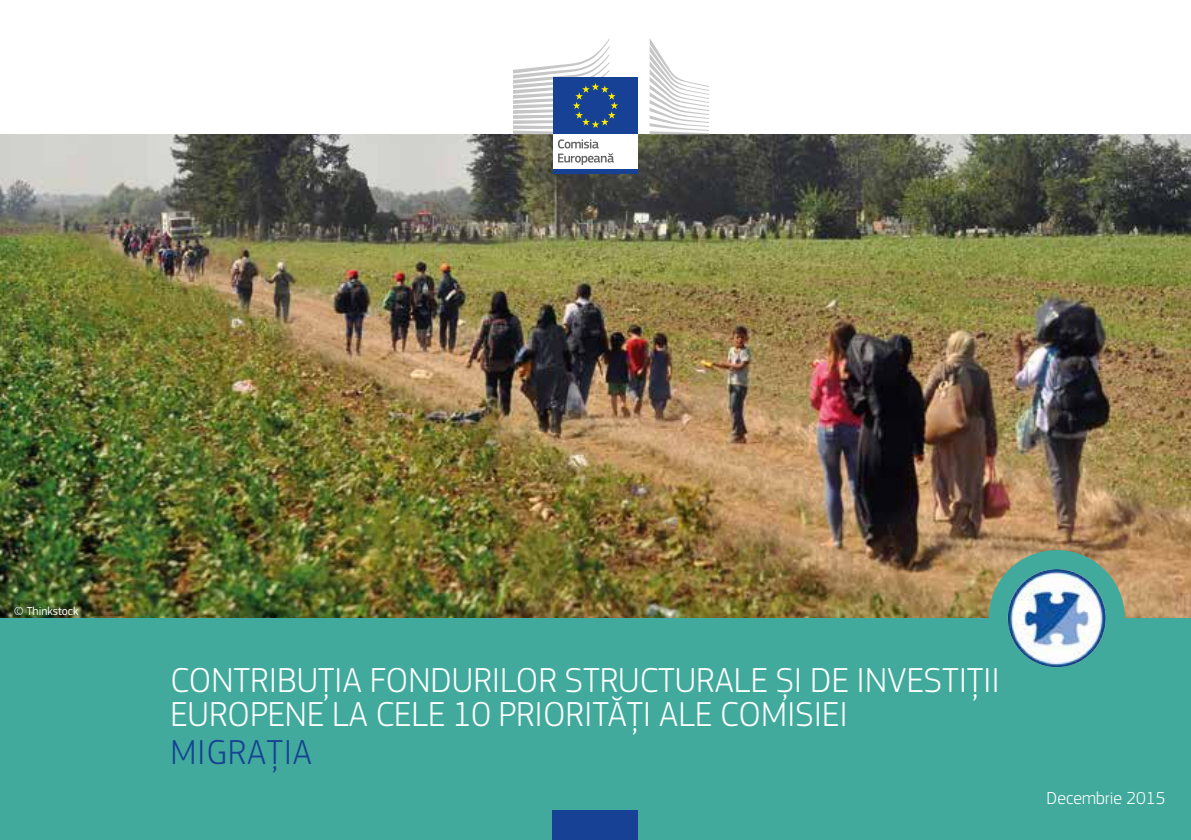
<style>
.page{position:relative;width:1191px;height:840px;background:#fff}
.page>*{position:absolute;margin:0;border:0;box-sizing:border-box;transform-origin:0 0}
.t1{font:300 36px/34px "EC Square Sans Pro";color:#fff}
.t2{font:300 36px "EC Square Sans Pro";letter-spacing:.02em;color:#164194}
.t3{font:300 18px "EC Square Sans Pro";color:#fff}
.t4{font:12px "EC Square Sans Pro";color:#fff}
</style>
<div class="page">
<img style="left:0;top:134px;width:1191px;height:483px">
<div style="left:0;top:617px;width:1191px;height:222px;background:#41aa9c"></div>
<div style="left:988px;top:549px;width:136px;height:137px;background:#41aa9c;border-radius:50%"></div>
<img style="left:1007px;top:568px;width:98px;height:98px">
<div style="left:553px;top:132px;width:84px;height:38px;background:#fff"></div>
<div style="left:553px;top:78px;width:84px;height:56px;background:#164194"></div>
<div style="left:553px;top:169px;width:84px;height:5px;background:#164194"></div>
<svg style="left:649px;top:38px;width:59px;height:96px"></svg>
<svg style="left:513px;top:38px;width:105px;height:127px"></svg>
<div style="left:553px;top:809px;width:85px;height:30px;background:#164194"></div>
<p class="t4" style="left:14px;top:604px;width:66px">© Thinkstock</p>
<p class="t1" style="left:170px;top:662px;width:831px">CONTRIBUȚIA FONDURILOR STRUCTURALE ȘI DE INVESTIȚII<br>EUROPENE LA CELE 10 PRIORITĂȚI ALE COMISIEI</p>
<p class="t2" style="left:170px;top:730px;width:143px">MIGRAȚIA</p>
<p class="t3" style="left:1046px;top:787px;width:120px">Decembrie 2015</p>
</div>
